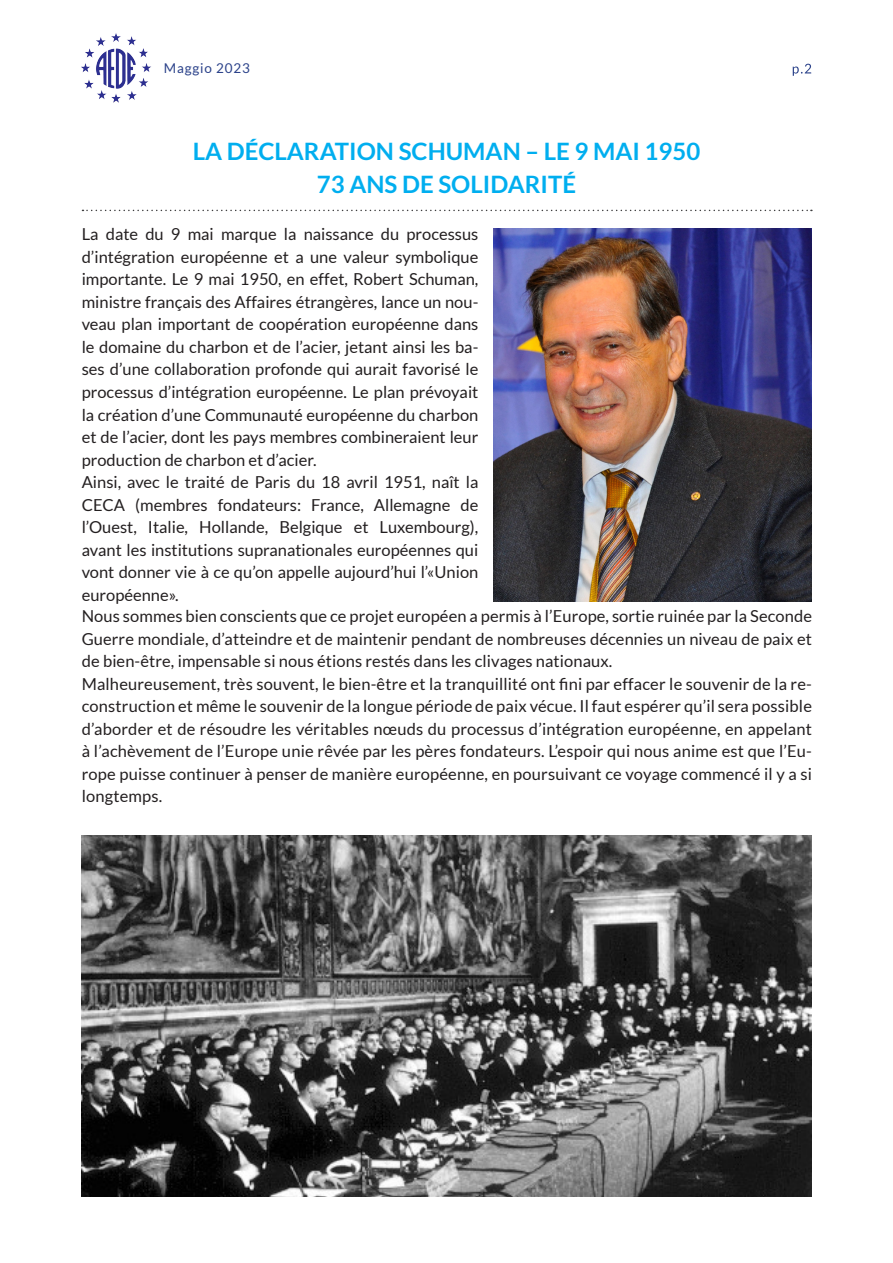
<style>
.page{position:relative;width:893px;height:1263px;background:#fff}
.page>*{position:absolute;margin:0;border:0;box-sizing:border-box;transform-origin:0 0}
.t1{font:700 24px "Lato";color:#00aeef}
.t2{font:16.5px/22.5px "Lato";color:#231f20;text-align:justify}
.t3{font:13.5px "Lato";letter-spacing:.06em;color:#2b428a}
</style>
<div class="page">
<img style="left:81px;top:33px;width:70px;height:70px">
<svg style="left:793px;top:64px;width:18px;height:12px"></svg>
<svg style="left:82px;top:210px;width:730px;height:1px"></svg>
<img style="left:493px;top:228px;width:318px;height:374px">
<img style="left:82px;top:836px;width:730px;height:361px">
<p class="t3" style="left:164px;top:61px;width:88px">Maggio 2023</p>
<p class="t1" style="left:193px;top:137px;width:509px">LA DÉCLARATION SCHUMAN – LE 9 MAI 1950</p>
<p class="t1" style="left:317px;top:170px;width:261px">73 ANS DE SOLIDARITÉ</p>
<p class="t2" style="left:82px;top:223px;width:398px">La date du 9 mai marque la naissance du processus d’intégration européenne et a une valeur symbolique importante. Le 9 mai 1950, en effet, Robert Schuman, ministre français des Affaires étrangères, lance un nou&shy;veau plan important de coopération européenne dans le domaine du charbon et de l’acier, jetant ainsi les ba&shy;ses d’une collaboration profonde qui aurait favorisé le processus d’intégration européenne. Le plan prévoyait la création d’une Communauté européenne du charbon et de l’acier, dont les pays membres combineraient leur production de charbon et d’acier.</p>
<p class="t2" style="left:82px;top:471px;width:398px">Ainsi, avec le traité de Paris du 18 avril 1951, naît la CECA (membres fondateurs: France, Allemagne de l’Ouest, Italie, Hollande, Belgique et Luxembourg), avant les institutions supranationales européennes qui vont donner vie à ce qu’on appelle aujourd’hui l’«Union européenne».</p>
<p class="t2" style="left:82px;top:605px;width:732px">Nous sommes bien conscients que ce projet européen a permis à l’Europe, sortie ruinée par la Seconde Guerre mondiale, d’atteindre et de maintenir pendant de nombreuses décennies un niveau de paix et de bien-être, impensable si nous étions restés dans les clivages nationaux.</p>
<p class="t2" style="left:82px;top:672px;width:732px">Malheureusement, très souvent, le bien-être et la tranquillité ont fini par effacer le souvenir de la re&shy;construction et même le souvenir de la longue période de paix vécue. Il faut espérer qu’il sera possible d’aborder et de résoudre les véritables nœuds du processus d’intégration européenne, en appelant à l’achèvement de l’Europe unie rêvée par les pères fondateurs. L’espoir qui nous anime est que l’Eu&shy;rope puisse continuer à penser de manière européenne, en poursuivant ce voyage commencé il y a si longtemps.</p>
</div>
